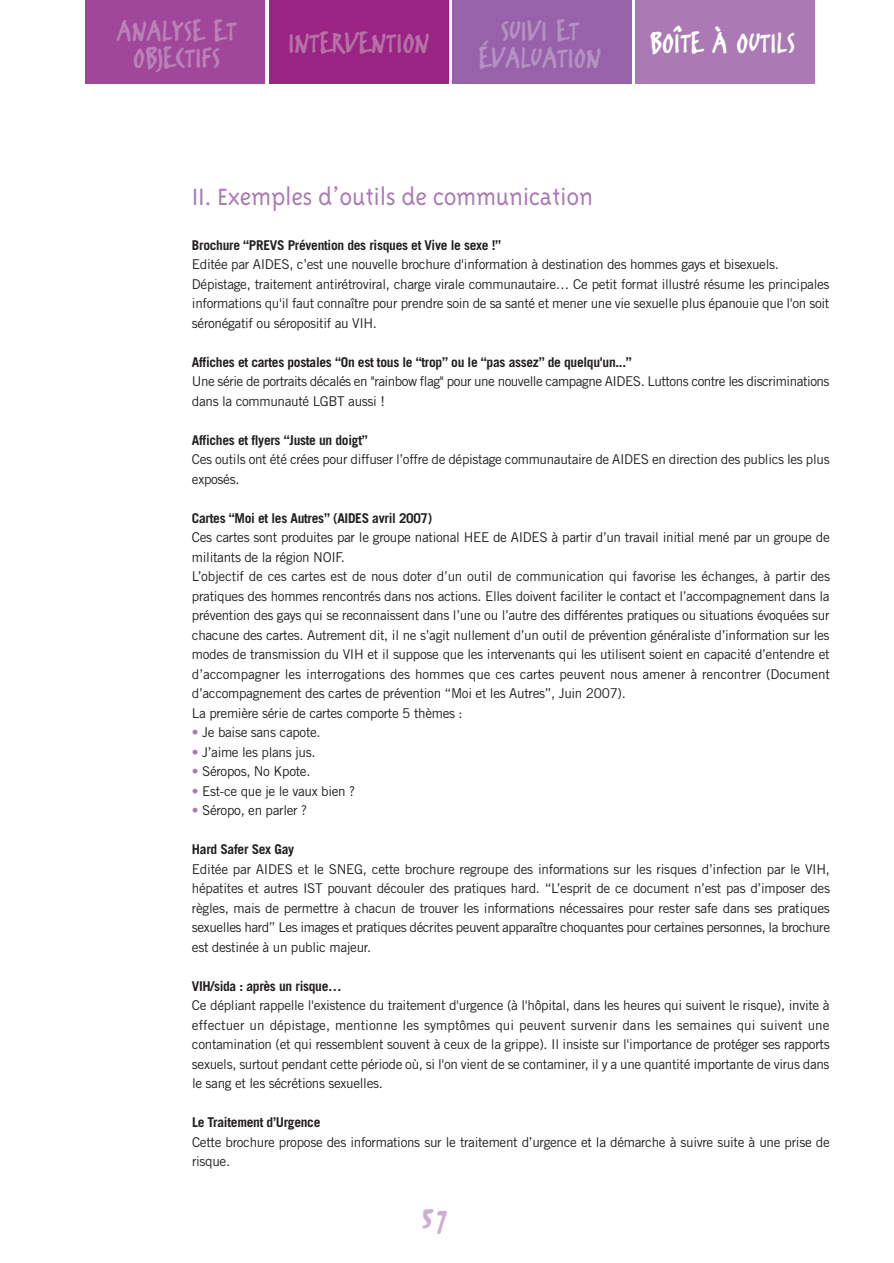
<style>
.page{position:relative;width:894px;height:1263px;background:#fff}
.page>*{position:absolute;margin:0;border:0;box-sizing:border-box;transform-origin:0 0}
.t1{font:45px "FF Erikrighthand";color:#d0acd0;scale:.86 1}
.t2{font:33px/27px "FF Erikrighthand";letter-spacing:-.01em;color:#ba81b8;text-align:center}
.t3{font:33px/27px "FF Erikrighthand";letter-spacing:-.01em;color:#b590c2;text-align:center}
.t4{font:33px "FF Erikrighthand";letter-spacing:-.01em;color:#b571a6}
.t5{font:33px "FF Erikrighthand";letter-spacing:-.01em;color:#fff}
.t6{font:300 27px "Triplex";letter-spacing:-.01em;color:#ab79b4}
.t7{font:13.5px/19.5px "Trade Gothic";letter-spacing:-.025em;color:#231f20}
.t8{font:700 13.5px "Trade Gothic";letter-spacing:-.02em;color:#231f20}
.s1{color:#ab79b4}
</style>
<div class="page">
<svg style="left:85px;top:0;width:730px;height:84px;background:#a053a0"></svg>
<h2 class="t2" style="left:116px;top:16px;width:122px">ANALYSE ET<br>OBJECTIFS</h2>
<h2 class="t4" style="left:288px;top:23px;width:143px">INTERVENTION</h2>
<h2 class="t3" style="left:478px;top:16px;width:124px">SUIVI ET<br>ÉVALUATION</h2>
<h2 class="t5" style="left:650px;top:22px;width:147px">BOÎTE À OUTILS</h2>
<h3 class="t6" style="left:192px;top:180px;width:402px">II. Exemples d’outils de communication</h3>
<p class="t8" style="left:192px;top:240px;width:311px">Brochure “PREVS Prévention des risques et Vive le sexe !”</p>
<p class="t7" style="left:192px;top:256px;width:639px">Editée par AIDES, c’est une nouvelle brochure d'information à destination des hommes gays et bisexuels.<br>Dépistage, traitement antirétroviral, charge virale communautaire… Ce petit format illustré résume les principales informations qu'il faut connaître pour prendre soin de sa santé et mener une vie sexuelle plus épanouie que l'on soit séronégatif ou séropositif au VIH.</p>
<p class="t8" style="left:192px;top:357px;width:441px">Affiches et cartes postales “On est tous le “trop” ou le “pas assez” de quelqu'un...”</p>
<p class="t7" style="left:192px;top:373px;width:639px">Une série de portraits décalés en "rainbow flag" pour une nouvelle campagne AIDES. Luttons contre les discriminations dans la communauté LGBT aussi !</p>
<p class="t8" style="left:192px;top:435px;width:177px">Affiches et flyers “Juste un doigt”</p>
<p class="t7" style="left:192px;top:451px;width:639px">Ces outils ont été crées pour diffuser l’offre de dépistage communautaire de AIDES en direction des publics les plus exposés.</p>
<p class="t8" style="left:192px;top:513px;width:242px">Cartes “Moi et les Autres” (AIDES avril 2007)</p>
<p class="t7" style="left:192px;top:529px;width:640px">Ces cartes sont produites par le groupe national HEE de AIDES à partir d’un travail initial mené par un groupe de militants de la région NOIF.<br>L’objectif de ces cartes est de nous doter d’un outil de communication qui favorise les échanges, à partir des pratiques des hommes rencontrés dans nos actions. Elles doivent faciliter le contact et l’accompagnement dans la prévention des gays qui se reconnaissent dans l’une ou l’autre des différentes pratiques ou situations évoquées sur chacune des cartes. Autrement dit, il ne s’agit nullement d’un outil de prévention généraliste d’information sur les modes de transmission du VIH et il suppose que les intervenants qui les utilisent soient en capacité d’entendre et d’accompagner les interrogations des hommes que ces cartes peuvent nous amener à rencontrer (Document d’accompagnement des cartes de prévention “Moi et les Autres”, Juin 2007).<br>La première série de cartes comporte 5 thèmes :</p>
<p class="t7" style="left:192px;top:724px;width:130px"><span class="s1">•</span> Je baise sans capote.</p>
<p class="t7" style="left:192px;top:743px;width:125px"><span class="s1">•</span> J’aime les plans jus.</p>
<p class="t7" style="left:192px;top:763px;width:120px"><span class="s1">•</span> Séropos, No Kpote.</p>
<p class="t7" style="left:192px;top:782px;width:165px"><span class="s1">•</span> Est-ce que je le vaux bien ?</p>
<p class="t7" style="left:192px;top:802px;width:117px"><span class="s1">•</span> Séropo, en parler ?</p>
<p class="t8" style="left:192px;top:844px;width:104px">Hard Safer Sex Gay</p>
<p class="t7" style="left:192px;top:860px;width:640px;text-align:justify">Editée par AIDES et le SNEG, cette brochure regroupe des informations sur les risques d’infection par le VIH, hépatites et autres IST pouvant découler des pratiques hard. “L’esprit de ce document n’est pas d’imposer des règles, mais de permettre à chacun de trouver les informations nécessaires pour rester safe dans ses pratiques sexuelles hard” Les images et pratiques décrites peuvent apparaître choquantes pour certaines personnes, la brochure est destinée à un public majeur.</p>
<p class="t8" style="left:192px;top:981px;width:151px">VIH/sida : après un risque…</p>
<p class="t7" style="left:192px;top:997px;width:639px;text-align:justify">Ce dépliant rappelle l'existence du traitement d'urgence (à l'hôpital, dans les heures qui suivent le risque), invite à effectuer un dépistage, mentionne les symptômes qui peuvent survenir dans les semaines qui suivent une contamination (et qui ressemblent souvent à ceux de la grippe). Il insiste sur l'importance de protéger ses rapports sexuels, surtout pendant cette période où, si l'on vient de se contaminer, il y a une quantité importante de virus dans le sang et les sécrétions sexuelles.</p>
<p class="t8" style="left:192px;top:1117px;width:130px">Le Traitement d’Urgence</p>
<p class="t7" style="left:192px;top:1133px;width:639px">Cette brochure propose des informations sur le traitement d’urgence et la démarche à suivre suite à une prise de risque.</p>
<h1 class="t1" style="left:420px;top:1182px;width:34px">57</h1>
</div>
